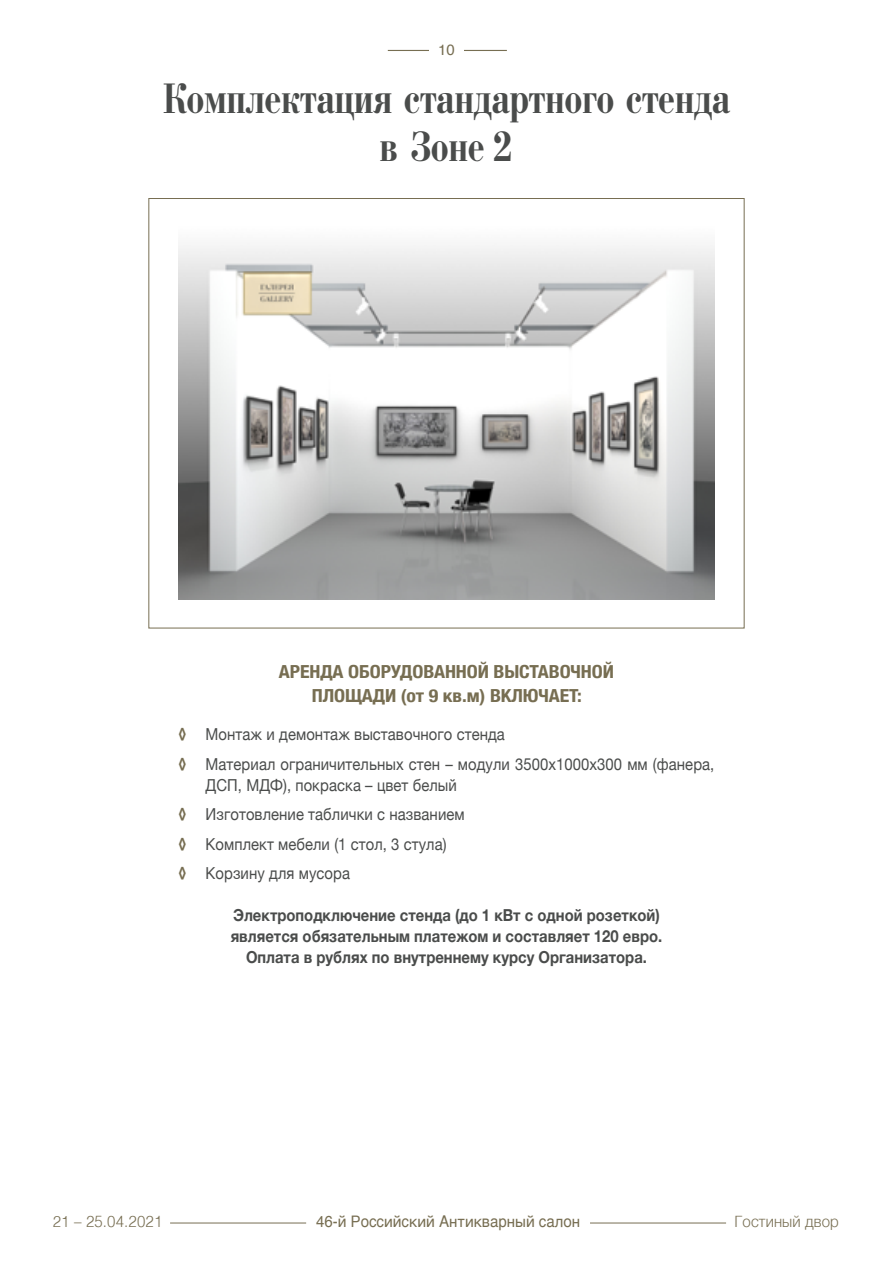
<style>
.page{position:relative;width:893px;height:1263px;background:#fff}
.page>*{position:absolute;margin:0;border:0;box-sizing:border-box;transform-origin:0 0}
.t1{font:45px/48px "Bodoni Cond C";letter-spacing:.005em;color:#4a4c4b;text-align:center;scale:1.1 1}
.t2{font:700 condensed 18px/24px "Helvetica Neue";letter-spacing:-.005em;color:#776e52;text-align:center;scale:1.1 1}
.t3{font:16.5px/29.5px "Helvetica Neue";letter-spacing:.005em;color:#4a4c4b;scale:.9 1}
.t4{font:700 16.5px/21px "Helvetica Neue";color:#4a4c4b;text-align:center;scale:.9 1}
.t5{font:15.9px "Helvetica";color:#776e52;scale:.94 1}
.t6{font:300 15.9px "Helvetica";letter-spacing:.01em;color:#776e52;scale:.94 1}
.t7{font:15px "Helvetica";color:#776e52}
.s1{font-weight:900;font-stretch:condensed;color:#776e52}
.s2{font-size:15.6px}
</style>
<div class="page">
<hr style="left:388px;top:50px;width:119px;height:1px;background:#776e52">
<div style="left:429px;top:44px;width:34px;height:20px;background:#fff"></div>
<hr style="left:170px;top:1222px;width:136px;height:1px;background:#776e52">
<hr style="left:590px;top:1222px;width:136px;height:1px;background:#776e52">
<img style="left:179px;top:245px;width:535px;height:355px">
<p class="t7" style="left:438px;top:39px;width:18px">10</p>
<h1 class="t1" style="left:163px;top:76px;width:518px">Комплектация стандартного стенда в Зоне 2</h1>
<p class="t2" style="left:279px;top:659px;width:306px">АРЕНДА ОБОРУДОВАННОЙ ВЫСТАВОЧНОЙ<br>ПЛОЩАДИ (от 9 кв.м) ВКЛЮЧАЕТ:</p>
<p class="t3" style="left:179px;top:720px;width:597px"><span class="s1">◊</span> Монтаж и демонтаж выставочного стенда<br><span class="s1">◊</span> Материал ограничительных стен – модули 3500х1000х300 мм (фанера,</p>
<p class="t3" style="left:179px;top:771px;width:319px;text-indent:27px">ДСП, МДФ), покраска – цвет белый <span class="s1">◊</span> Изготовление таблички с названием <span class="s1">◊</span> Комплект мебели (1 стол, 3 стула)<br><span class="s1">◊</span> Корзину для мусора</p>
<p class="t4" style="left:231px;top:905px;width:481px">Электроподключение стенда (до 1 кВт с одной розеткой) является обязательным платежом и составляет 120 евро.<br>Оплата в рублях по внутреннему курсу Организатора.</p>
<p class="t6" style="left:53px;top:1208px;width:118px"><span class="s2">21</span> – 25.04.2021</p>
<p class="t5" style="left:316px;top:1209px;width:282px">46-й Российский Антикварный салон</p>
<p class="t6" style="left:735px;top:1208px;width:112px">Гостиный двор</p>
</div>
